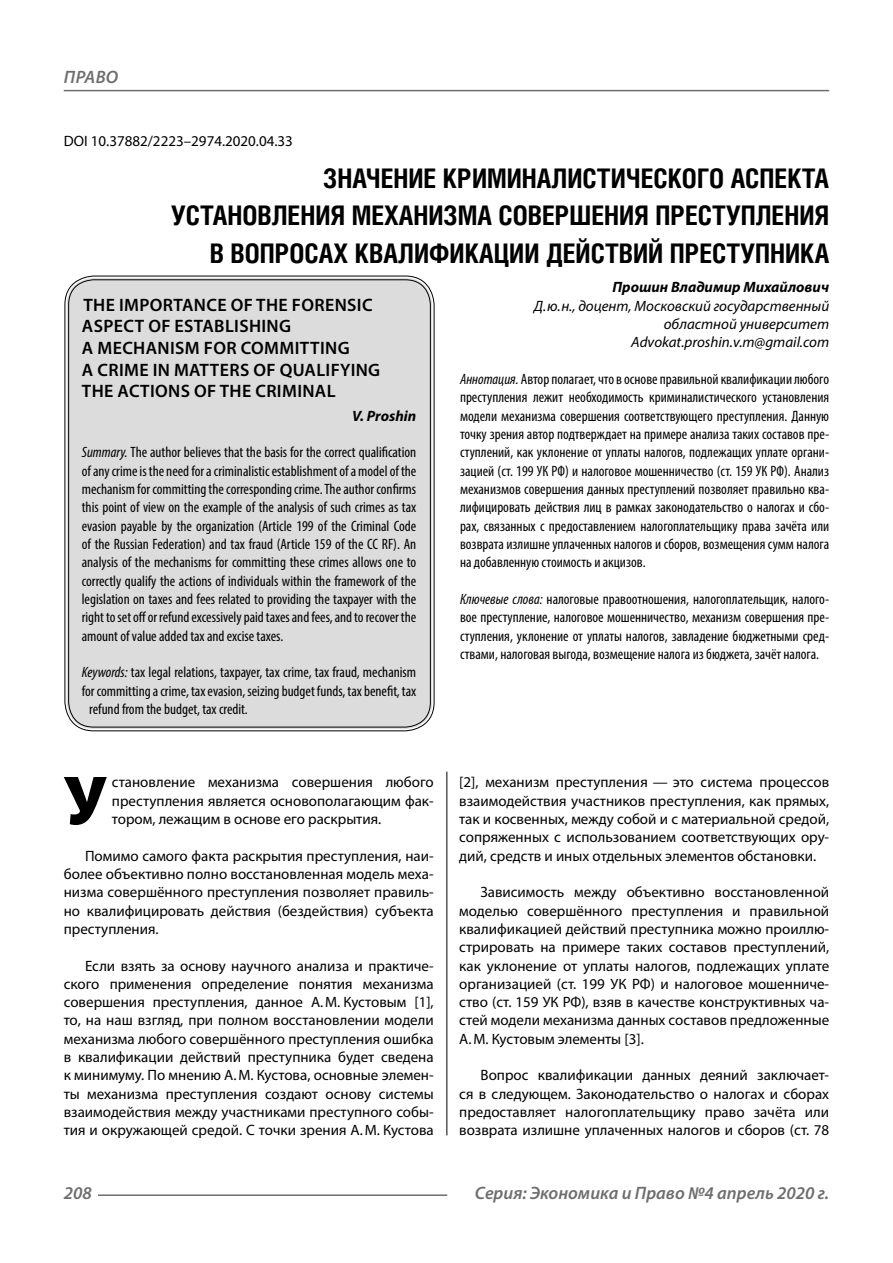
<style>
.page{position:relative;width:893px;height:1263px;background:#fff}
.page>*{position:absolute;margin:0;border:0;box-sizing:border-box;transform-origin:0 0}
.Bukvica{font:900 69.3px "Myriad Pro";color:#000}
.Header{font:700 27px/37.5px "Helios Cond C";color:#000;text-align:right}
.Header-eng{font:600 18px/21.6px "Myriad Pro";letter-spacing:.02em;color:#000}
.t1{font:italic 600 18px "Myriad Pro";color:#6e6e6e}
.Normal{font:15px/18.3px "Myriad Pro";color:#000;text-align:justify}
.Annotation-rus{font:condensed 15px/18.3px "Myriad Pro";color:#000;text-align:justify}
.Annotation-eng{font:condensed 15px/18.3px "Myriad Pro";color:#000;text-align:justify}
.Bukvica-2{font:15px/18.3px "Myriad Pro";color:#000;text-align:justify}
.Author-doc{font:italic 15px/18.3px "Myriad Pro";color:#000;text-align:right}
.DOI{font:15px "Myriad Pro";color:#000}
.Author-email{font:italic 15px "Myriad Pro";color:#000}
.Author{font:italic 700 15px "Myriad Pro";color:#000}
.Author-eng{font:italic 700 15px "Myriad Pro";color:#000}
.s1{font-style:italic}
</style>
<div class="page">
<hr style="left:446px;top:761px;width:1px;height:374px;background:#000">
<div style="left:67px;top:278px;width:365px;height:451px;background:#dcdcdc;border-radius:27px"></div>
<hr style="left:98px;top:1194px;width:349px;height:2px;background:#6e6e6e">
<hr style="left:64px;top:90px;width:765px;height:1px;background:#6e6e6e">
<p class="t1" style="left:64px;top:66px;width:24px">Право</p>
<p class="DOI" style="left:64px;top:132px;width:231px">DOI 10.37882/2223–2974.2020.04.33</p>
<p class="Header" style="left:171px;top:159px;width:660px">ЗНАЧЕНИЕ КРИМИНАЛИСТИЧЕСКОГО АСПЕКТА<br>УСТАНОВЛЕНИЯ МЕХАНИЗМА СОВЕРШЕНИЯ ПРЕСТУПЛЕНИЯ<br>В ВОПРОСАХ КВАЛИФИКАЦИИ ДЕЙСТВИЙ ПРЕСТУПНИКА</p>
<p class="Author" style="left:612px;top:278px;width:218px">Прошин Владимир Михайлович</p>
<p class="Author-doc" style="left:534px;top:296px;width:297px">Д.ю.н., доцент, Московский государственный областной университет</p>
<p class="Author-email" style="left:631px;top:333px;width:199px">Advokat.proshin.v.m@gmail.com</p>
<p class="Annotation-rus" style="left:460px;top:370px;width:371px"><span class="s1">Аннотация.</span> Автор полагает, что в основе правильной квалификации любого преступления лежит необходимость криминалистического установления модели механизма совершения соответствующего преступления. Данную точку зрения автор подтверждает на примере анализа таких составов пре&shy;ступлений, как уклонение от уплаты налогов, подлежащих уплате органи&shy;зацией (ст. 199 УК РФ) и налоговое мошенничество (ст. 159 УК РФ). Анализ механизмов совершения данных преступлений позволяет правильно ква&shy;лифицировать действия лиц в рамках законодательство о налогах и сбо&shy;рах, связанных с предоставлением налогоплательщику права зачёта или возврата излишне уплаченных налогов и сборов, возмещения сумм налога на добавленную стоимость и акцизов.</p>
<p class="Annotation-rus" style="left:460px;top:590px;width:371px"><span class="s1">Ключевые слова:</span> налоговые правоотношения, налогоплательщик, налого&shy;вое преступление, налоговое мошенничество, механизм совершения пре&shy;ступления, уклонение от уплаты налогов, завладение бюджетными сред&shy;ствами, налоговая выгода, возмещение налога из бюджета, зачёт налога.</p>
<p class="Header-eng" style="left:82px;top:293px;width:300px">THE IMPORTANCE OF THE FORENSIC<br>ASPECT OF ESTABLISHING<br>A MECHANISM FOR COMMITTING<br>A CRIME IN MATTERS OF QUALIFYING<br>THE ACTIONS OF THE CRIMINAL</p>
<p class="Author-eng" style="left:352px;top:406px;width:66px">V. Proshin</p>
<p class="Annotation-eng" style="left:82px;top:443px;width:336px"><span class="s1">Summary.</span> The author believes that the basis for the correct qualification of any crime is the need for a criminalistic establishment of a model of the mechanism for committing the corresponding crime. The author confirms this point of view on the example of the analysis of such crimes as tax evasion payable by the organization (Article 199 of the Criminal Code of the Russian Federation) and tax fraud (Article 159 of the CC RF). An analysis of the mechanisms for committing these crimes allows one to correctly qualify the actions of individuals within the framework of the legislation on taxes and fees related to providing the taxpayer with the right to set off or refund excessively paid taxes and fees, and to recover the amount of value added tax and excise taxes.</p>
<p class="Annotation-eng" style="left:82px;top:663px;width:336px"><span class="s1">Keywords:</span> tax legal relations, taxpayer, tax crime, tax fraud, mechanism</p>
<p class="Annotation-eng" style="left:82px;top:681px;width:336px">for committing a crime, tax evasion, seizing budget funds, tax benefit, tax</p>
<p class="Annotation-eng" style="left:89px;top:700px;width:160px">refund from the budget, tax credit.</p>
<p class="Bukvica" style="left:64px;top:754px;width:44px">У</p>
<p class="Bukvica-2" style="left:112px;top:773px;width:323px">становление механизма совершения любого преступления является основополагающим фак&shy;тором, лежащим в основе его раскрытия.</p>
<p class="Normal" style="left:64px;top:846px;width:371px;text-indent:21px">Помимо самого факта раскрытия преступления, наи&shy;более объективно полно восстановленная модель меха&shy;низма совершённого преступления позволяет правиль&shy;но квалифицировать действия (бездействия) субъекта преступления.</p>
<p class="Normal" style="left:64px;top:956px;width:371px;text-indent:21px">Если взять за основу научного анализа и практиче&shy;ского применения определение понятия механизма совершения преступления, данное А.М. Кустовым [1], то, на наш взгляд, при полном восстановлении модели механизма любого совершённого преступления ошибка в квалификации действий преступника будет сведена к минимуму. По мнению А.М. Кустова, основные элемен&shy;ты механизма преступления создают основу системы взаимодействия между участниками преступного собы&shy;тия и окружающей средой. С точки зрения А.М. Кустова</p>
<p class="Normal" style="left:459px;top:773px;width:371px">[2], механизм преступления — это система процессов взаимодействия участников преступления, как прямых, так и косвенных, между собой и с материальной средой, сопряженных с использованием соответствующих ору&shy;дий, средств и иных отдельных элементов обстановки.</p>
<p class="Normal" style="left:459px;top:883px;width:371px;text-indent:21px">Зависимость между объективно восстановленной моделью совершённого преступления и правильной квалификацией действий преступника можно проиллю&shy;стрировать на примере таких составов преступлений, как уклонение от уплаты налогов, подлежащих уплате организацией (ст. 199 УК РФ) и налоговое мошенниче&shy;ство (ст. 159 УК РФ), взяв в качестве конструктивных ча&shy;стей модели механизма данных составов предложенные А.М. Кустовым элементы [3].</p>
<p class="Normal" style="left:459px;top:1066px;width:371px;text-indent:21px">Вопрос квалификации данных деяний заключает&shy;ся в следующем. Законодательство о налогах и сборах предоставляет налогоплательщику право зачёта или возврата излишне уплаченных налогов и сборов (ст. 78</p>
<p class="t1" style="left:64px;top:1182px;width:30px">208</p>
<p class="t1" style="left:475px;top:1182px;width:356px">Серия: Экономика и Право №4 апрель 2020 г.</p>
</div>
